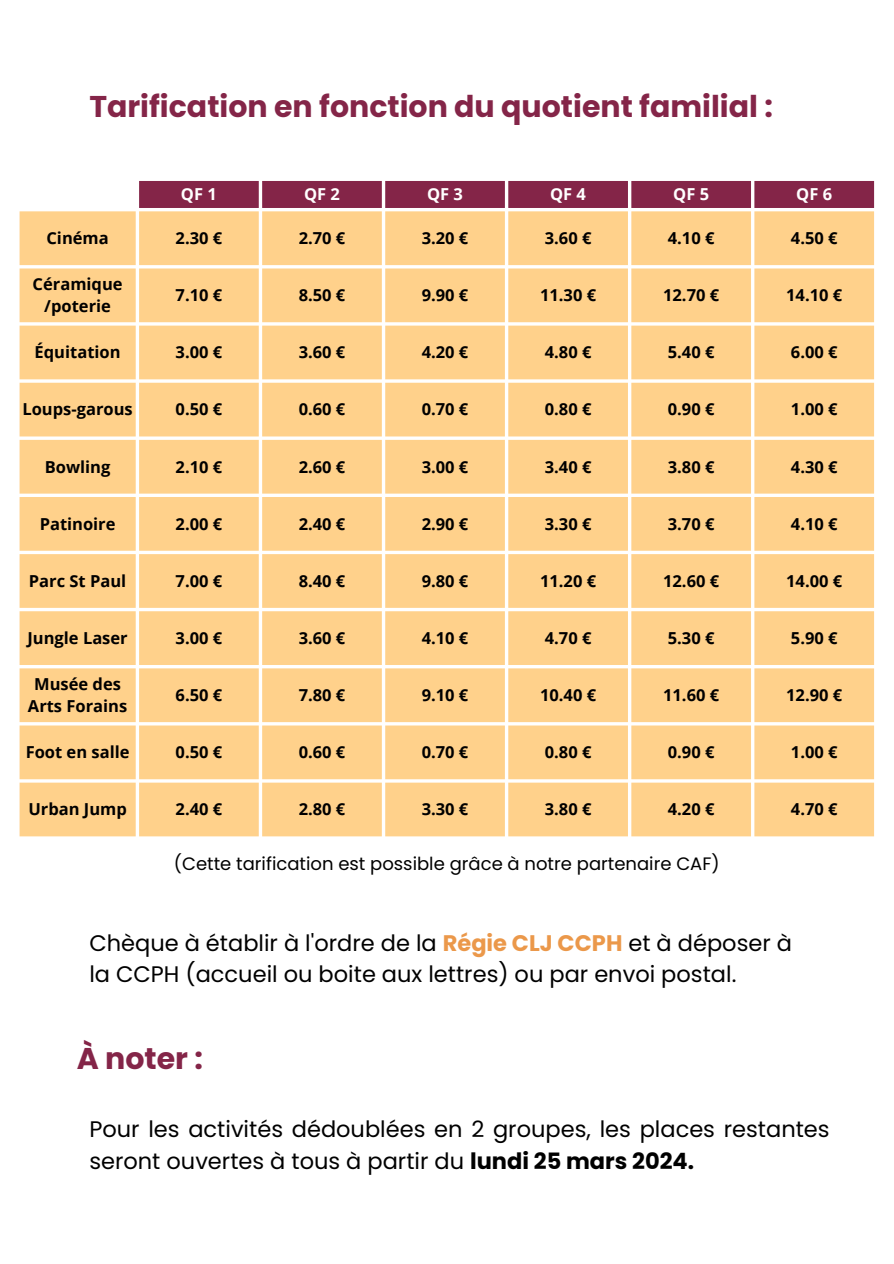
<style>
.page{position:relative;width:894px;height:1264px;background:#fff}
.page>*{position:absolute;margin:0;border:0;box-sizing:border-box;transform-origin:0 0}
.t1{font:700 30px "Poppins";color:#842548}
.t2{font:22.5px/31.5px "Poppins";color:#000}
.t3{font:18px "Poppins";color:#000}
.t4{font:700 16.5px/22.5px "Open Sans";color:#000;text-align:center}
.t5{font:700 16.5px "Open Sans";color:#fff}
.s1{font-weight:700;color:#eb984a}
.s2{font-weight:700}
</style>
<div class="page">
<div style="left:139px;top:181px;width:734px;height:27px;background:#842548"></div>
<svg style="left:20px;top:211px;width:853px;height:625px;fill:#ffd18b"></svg>
<h1 class="t1" style="left:89px;top:85px;width:684px">Tarification en fonction du quotient familial :</h1>
<p class="t5" style="left:181px;top:182px;width:37px">QF 1</p>
<p class="t5" style="left:304px;top:182px;width:37px">QF 2</p>
<p class="t5" style="left:427px;top:182px;width:37px">QF 3</p>
<p class="t5" style="left:550px;top:182px;width:37px">QF 4</p>
<p class="t5" style="left:673px;top:182px;width:37px">QF 5</p>
<p class="t5" style="left:796px;top:182px;width:37px">QF 6</p>
<p class="t4" style="left:46px;top:226px;width:64px">Cinéma</p>
<p class="t4" style="left:175px;top:226px;width:48px">2.30 €</p>
<p class="t4" style="left:298px;top:226px;width:48px">2.70 €</p>
<p class="t4" style="left:421px;top:226px;width:48px">3.20 €</p>
<p class="t4" style="left:544px;top:226px;width:48px">3.60 €</p>
<p class="t4" style="left:667px;top:226px;width:48px">4.10 €</p>
<p class="t4" style="left:790px;top:226px;width:48px">4.50 €</p>
<p class="t4" style="left:33px;top:272px;width:91px">Céramique</p>
<p class="t4" style="left:44px;top:295px;width:68px">/poterie</p>
<p class="t4" style="left:175px;top:283px;width:48px">7.10 €</p>
<p class="t4" style="left:298px;top:283px;width:48px">8.50 €</p>
<p class="t4" style="left:421px;top:283px;width:48px">9.90 €</p>
<p class="t4" style="left:540px;top:283px;width:58px">11.30 €</p>
<p class="t4" style="left:663px;top:283px;width:58px">12.70 €</p>
<p class="t4" style="left:786px;top:283px;width:58px">14.10 €</p>
<p class="t4" style="left:35px;top:340px;width:87px">Équitation</p>
<p class="t4" style="left:175px;top:340px;width:48px">3.00 €</p>
<p class="t4" style="left:298px;top:340px;width:48px">3.60 €</p>
<p class="t4" style="left:421px;top:340px;width:48px">4.20 €</p>
<p class="t4" style="left:544px;top:340px;width:48px">4.80 €</p>
<p class="t4" style="left:667px;top:340px;width:48px">5.40 €</p>
<p class="t4" style="left:790px;top:340px;width:48px">6.00 €</p>
<p class="t4" style="left:22px;top:398px;width:112px">Loups-garous</p>
<p class="t4" style="left:175px;top:398px;width:48px">0.50 €</p>
<p class="t4" style="left:298px;top:398px;width:48px">0.60 €</p>
<p class="t4" style="left:421px;top:398px;width:48px">0.70 €</p>
<p class="t4" style="left:544px;top:398px;width:48px">0.80 €</p>
<p class="t4" style="left:667px;top:398px;width:48px">0.90 €</p>
<p class="t4" style="left:790px;top:398px;width:48px">1.00 €</p>
<p class="t4" style="left:45px;top:455px;width:67px">Bowling</p>
<p class="t4" style="left:175px;top:455px;width:48px">2.10 €</p>
<p class="t4" style="left:298px;top:455px;width:48px">2.60 €</p>
<p class="t4" style="left:421px;top:455px;width:48px">3.00 €</p>
<p class="t4" style="left:544px;top:455px;width:48px">3.40 €</p>
<p class="t4" style="left:667px;top:455px;width:48px">3.80 €</p>
<p class="t4" style="left:790px;top:455px;width:48px">4.30 €</p>
<p class="t4" style="left:40px;top:512px;width:77px">Patinoire</p>
<p class="t4" style="left:175px;top:512px;width:48px">2.00 €</p>
<p class="t4" style="left:298px;top:512px;width:48px">2.40 €</p>
<p class="t4" style="left:421px;top:512px;width:48px">2.90 €</p>
<p class="t4" style="left:544px;top:512px;width:48px">3.30 €</p>
<p class="t4" style="left:667px;top:512px;width:48px">3.70 €</p>
<p class="t4" style="left:790px;top:512px;width:48px">4.10 €</p>
<p class="t4" style="left:29px;top:569px;width:99px">Parc St Paul</p>
<p class="t4" style="left:175px;top:569px;width:48px">7.00 €</p>
<p class="t4" style="left:298px;top:569px;width:48px">8.40 €</p>
<p class="t4" style="left:421px;top:569px;width:48px">9.80 €</p>
<p class="t4" style="left:540px;top:569px;width:58px">11.20 €</p>
<p class="t4" style="left:663px;top:569px;width:58px">12.60 €</p>
<p class="t4" style="left:786px;top:569px;width:58px">14.00 €</p>
<p class="t4" style="left:27px;top:626px;width:102px">Jungle Laser</p>
<p class="t4" style="left:175px;top:626px;width:48px">3.00 €</p>
<p class="t4" style="left:298px;top:626px;width:48px">3.60 €</p>
<p class="t4" style="left:421px;top:626px;width:48px">4.10 €</p>
<p class="t4" style="left:544px;top:626px;width:48px">4.70 €</p>
<p class="t4" style="left:667px;top:626px;width:48px">5.30 €</p>
<p class="t4" style="left:790px;top:626px;width:48px">5.90 €</p>
<p class="t4" style="left:28px;top:672px;width:101px">Musée des<br>Arts Forains</p>
<p class="t4" style="left:175px;top:683px;width:48px">6.50 €</p>
<p class="t4" style="left:298px;top:683px;width:48px">7.80 €</p>
<p class="t4" style="left:421px;top:683px;width:48px">9.10 €</p>
<p class="t4" style="left:540px;top:683px;width:58px">10.40 €</p>
<p class="t4" style="left:663px;top:683px;width:58px">11.60 €</p>
<p class="t4" style="left:786px;top:683px;width:58px">12.90 €</p>
<p class="t4" style="left:26px;top:740px;width:105px">Foot en salle</p>
<p class="t4" style="left:175px;top:740px;width:48px">0.50 €</p>
<p class="t4" style="left:298px;top:740px;width:48px">0.60 €</p>
<p class="t4" style="left:421px;top:740px;width:48px">0.70 €</p>
<p class="t4" style="left:544px;top:740px;width:48px">0.80 €</p>
<p class="t4" style="left:667px;top:740px;width:48px">0.90 €</p>
<p class="t4" style="left:790px;top:740px;width:48px">1.00 €</p>
<p class="t4" style="left:28px;top:797px;width:100px">Urban Jump</p>
<p class="t4" style="left:175px;top:797px;width:48px">2.40 €</p>
<p class="t4" style="left:298px;top:797px;width:48px">2.80 €</p>
<p class="t4" style="left:421px;top:797px;width:48px">3.30 €</p>
<p class="t4" style="left:544px;top:797px;width:48px">3.80 €</p>
<p class="t4" style="left:667px;top:797px;width:48px">4.20 €</p>
<p class="t4" style="left:790px;top:797px;width:48px">4.70 €</p>
<p class="t3" style="left:174px;top:850px;width:547px">(Cette tarification est possible grâce à notre partenaire CAF)</p>
<h2 class="t2" style="left:89px;top:926px;width:704px">Chèque à établir à l'ordre de la <span class="s1">Régie CLJ CCPH</span> et à déposer à la CCPH (accueil ou boite aux lettres) ou par envoi postal.</h2>
<h2 class="t1" style="left:77px;top:1037px;width:128px">À noter :</h2>
<h1 class="t2" style="left:89px;top:1113px;width:741px">Pour les activités dédoublées en 2 groupes, les places restantes seront ouvertes à tous à partir du <span class="s2">lundi 25 mars 2024.</span></h1>
</div>
